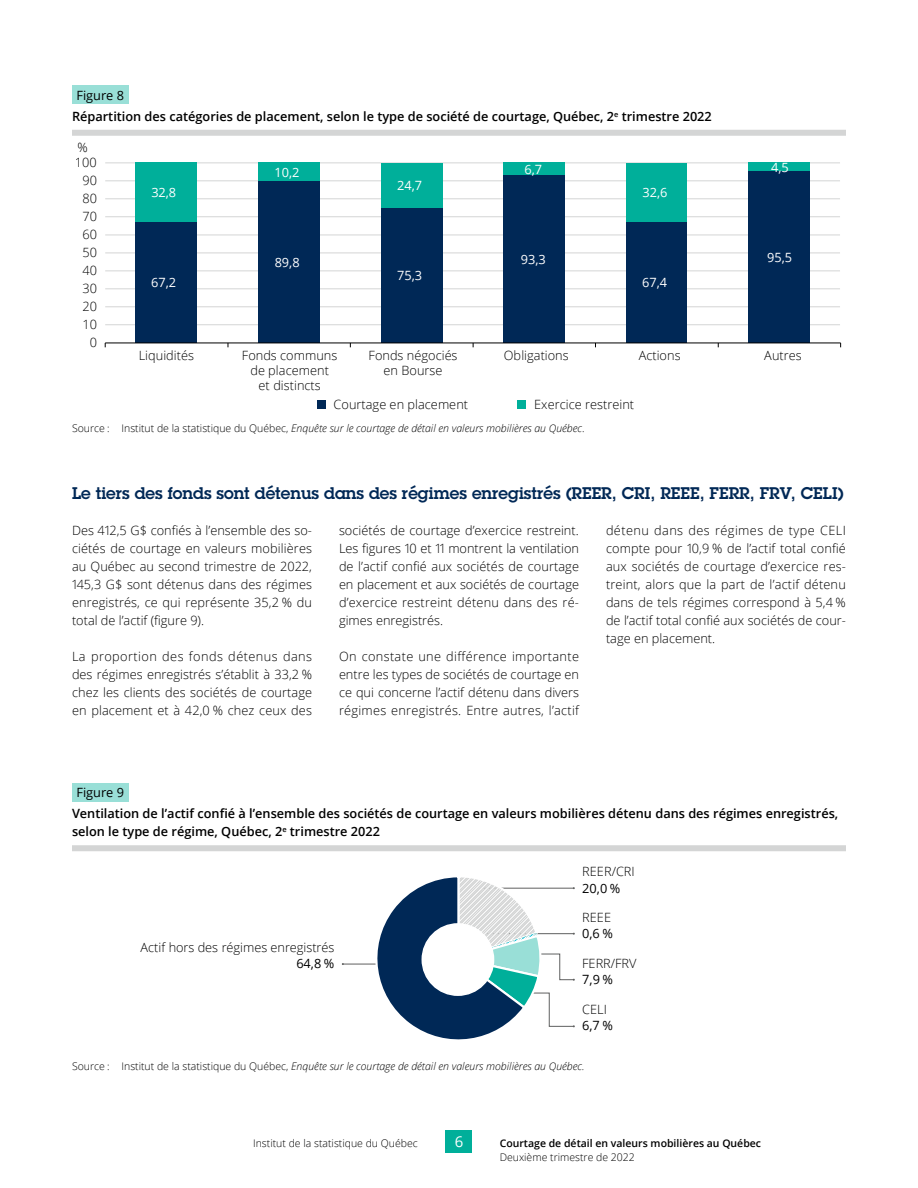
<style>
.page{position:relative;width:918px;height:1188px;background:#fff}
.page>*{position:absolute;margin:0;border:0;box-sizing:border-box;transform-origin:0 0}
.t1{font:600 16.5px "Lubalin Graph Std";color:#002856}
.t2{font:15px "Open Sans";color:#fff}
.t3{font:300 12.75px/18px "Open Sans";color:#000;text-align:justify}
.t4{font:600 12.75px/21px "Open Sans";color:#000}
.t5{font:12.75px "Open Sans";letter-spacing:-.005em;color:#fff}
.t6{font:12.75px "Open Sans";color:#000}
.t7{font:italic 300 10.5px "Open Sans";color:#000}
.t8{font:300 10.5px "Open Sans";color:#000}
.t9{font:600 10.5px "Open Sans";color:#000}
.s1{font-weight:400}
.s2{font-style:normal}
</style>
<div class="page">
<div style="left:446px;top:1130px;width:26px;height:23px;background:#00af9a"></div>
<div style="left:72px;top:86px;width:57px;height:18px;background:#99dfd7"></div>
<div style="left:72px;top:130px;width:774px;height:6px;background:#d4d5d5"></div>
<hr style="left:105px;top:324px;width:735px;height:1px;background:#d4d5d5">
<hr style="left:105px;top:307px;width:735px;height:1px;background:#d4d5d5">
<hr style="left:105px;top:289px;width:735px;height:1px;background:#d4d5d5">
<hr style="left:105px;top:271px;width:735px;height:1px;background:#d4d5d5">
<hr style="left:105px;top:253px;width:735px;height:1px;background:#d4d5d5">
<hr style="left:105px;top:235px;width:735px;height:1px;background:#d4d5d5">
<hr style="left:105px;top:216px;width:735px;height:1px;background:#d4d5d5">
<hr style="left:105px;top:199px;width:735px;height:1px;background:#d4d5d5">
<hr style="left:105px;top:181px;width:735px;height:1px;background:#d4d5d5">
<hr style="left:105px;top:163px;width:735px;height:1px;background:#d4d5d5">
<div style="left:136px;top:222px;width:61px;height:121px;background:#002856"></div>
<div style="left:258px;top:181px;width:62px;height:162px;background:#002856"></div>
<div style="left:381px;top:207px;width:61px;height:136px;background:#002856"></div>
<div style="left:504px;top:175px;width:61px;height:168px;background:#002856"></div>
<div style="left:626px;top:221px;width:61px;height:122px;background:#002856"></div>
<div style="left:749px;top:171px;width:61px;height:172px;background:#002856"></div>
<div style="left:136px;top:163px;width:61px;height:59px;background:#00af9a"></div>
<div style="left:258px;top:163px;width:62px;height:18px;background:#00af9a"></div>
<div style="left:381px;top:163px;width:61px;height:44px;background:#00af9a"></div>
<div style="left:504px;top:163px;width:61px;height:12px;background:#00af9a"></div>
<div style="left:626px;top:163px;width:61px;height:58px;background:#00af9a"></div>
<div style="left:749px;top:163px;width:61px;height:8px;background:#00af9a"></div>
<hr style="left:105px;top:343px;width:736px;height:1px;background:#000">
<div style="left:517px;top:400px;width:9px;height:9px;background:#00af9a"></div>
<div style="left:317px;top:400px;width:9px;height:9px;background:#002856"></div>
<div style="left:72px;top:783px;width:57px;height:19px;background:#99dfd7"></div>
<div style="left:72px;top:845px;width:774px;height:6px;background:#d4d5d5"></div>
<hr style="left:343px;top:964px;width:41px;height:1px;background:#5f6060">
<svg style="left:366px;top:877px;width:209px;height:163px"></svg>
<div style="left:422px;top:924px;width:72px;height:71px;background:#fff;border-radius:50%"></div>
<div style="left:422px;top:923px;width:72px;height:73px;border:2px solid #fff;border-radius:50%"></div>
<p class="t4" style="left:72px;top:84px;width:641px;text-indent:4px"><span class="s1">Figure 8<br></span>Répartition des catégories de placement, selon le type de société de courtage, Québec, 2<sup>e</sup> trimestre 2022</p>
<p class="t3" style="left:77px;top:138px;width:12px">%</p>
<p class="t3" style="left:75px;top:153px;width:23px">100</p>
<p class="t3" style="left:82px;top:171px;width:16px">90</p>
<p class="t3" style="left:82px;top:189px;width:16px">80</p>
<p class="t3" style="left:82px;top:207px;width:16px">70</p>
<p class="t3" style="left:82px;top:225px;width:16px">60</p>
<p class="t3" style="left:82px;top:243px;width:16px">50</p>
<p class="t3" style="left:82px;top:261px;width:16px">40</p>
<p class="t3" style="left:82px;top:279px;width:16px">30</p>
<p class="t3" style="left:82px;top:297px;width:16px">20</p>
<p class="t3" style="left:82px;top:315px;width:16px">10</p>
<p class="t3" style="left:90px;top:333px;width:9px">0</p>
<p class="t5" style="left:151px;top:184px;width:26px">32,8</p>
<p class="t5" style="left:151px;top:274px;width:26px">67,2</p>
<p class="t5" style="left:275px;top:164px;width:26px">10,2</p>
<p class="t5" style="left:275px;top:254px;width:26px">89,8</p>
<p class="t5" style="left:397px;top:177px;width:26px">24,7</p>
<p class="t5" style="left:397px;top:267px;width:26px">75,3</p>
<p class="t5" style="left:524px;top:161px;width:19px">6,7</p>
<p class="t5" style="left:521px;top:251px;width:26px">93,3</p>
<p class="t5" style="left:643px;top:184px;width:26px">32,6</p>
<p class="t5" style="left:642px;top:274px;width:26px">67,4</p>
<p class="t5" style="left:771px;top:159px;width:19px">4,5</p>
<p class="t5" style="left:767px;top:249px;width:26px">95,5</p>
<p class="t3" style="left:139px;top:346px;width:57px">Liquidités</p>
<p class="t3" style="left:242px;top:347px;width:97px;line-height:15px;text-align:center">Fonds communs de placement<br>et distincts</p>
<p class="t3" style="left:369px;top:347px;width:91px;line-height:15px;text-align:center">Fonds négociés en Bourse</p>
<p class="t3" style="left:504px;top:346px;width:66px">Obligations</p>
<p class="t3" style="left:639px;top:346px;width:43px">Actions</p>
<p class="t3" style="left:764px;top:346px;width:39px">Autres</p>
<p class="t3" style="left:333px;top:395px;width:136px">Courtage en placement</p>
<p class="t3" style="left:534px;top:395px;width:101px">Exercice restreint</p>
<p class="t7" style="left:72px;top:421px;width:514px"><span class="s2">Source : Institut de la statistique du Québec,</span> Enquête sur le courtage de détail en valeurs mobilières au Québec<span class="s2">.</span></p>
<p class="t1" style="left:72px;top:482px;width:773px">Le tiers des fonds sont détenus dans des régimes enregistrés (REER, CRI, REEE, FERR, FRV, CELI)</p>
<p class="t3" style="left:72px;top:521px;width:242px">Des 412,5 G$ confiés à l’ensemble des so&shy;ciétés de courtage en valeurs mobilières au Québec au second trimestre de 2022, 145,3 G$ sont détenus dans des régimes enregistrés, ce qui représente 35,2 % du total de l’actif (figure 9).</p>
<p class="t3" style="left:72px;top:647px;width:242px">La proportion des fonds détenus dans des régimes enregistrés s’établit à 33,2 % chez les clients des sociétés de courtage en placement et à 42,0 % chez ceux des</p>
<p class="t3" style="left:339px;top:521px;width:242px">sociétés de courtage d’exercice restreint.<br>Les figures 10 et 11 montrent la ventilation de l’actif confié aux sociétés de courtage en placement et aux sociétés de courtage d’exercice restreint détenu dans des ré&shy;gimes enregistrés.</p>
<p class="t3" style="left:339px;top:647px;width:242px">On constate une différence importante entre les types de sociétés de courtage en ce qui concerne l’actif détenu dans divers régimes enregistrés. Entre autres, l’actif</p>
<p class="t3" style="left:606px;top:521px;width:242px">détenu dans des régimes de type CELI compte pour 10,9 % de l’actif total confié aux sociétés de courtage d’exercice res&shy;treint, alors que la part de l’actif détenu dans de tels régimes correspond à 5,4 % de l’actif total confié aux sociétés de cour&shy;tage en placement.</p>
<p class="t6" style="left:76px;top:784px;width:49px">Figure 9</p>
<p class="t4" style="left:72px;top:804px;width:768px;line-height:18px">Ventilation de l’actif confié à l’ensemble des sociétés de courtage en valeurs mobilières détenu dans des régimes enregistrés, selon le type de régime, Québec, 2<sup>e</sup> trimestre 2022</p>
<p class="t3" style="left:140px;top:938px;width:195px">Actif hors des régimes enregistrés</p>
<p class="t6" style="left:296px;top:955px;width:39px">64,8 %</p>
<p class="t3" style="left:582px;top:862px;width:54px">REER/CRI</p>
<p class="t6" style="left:582px;top:879px;width:40px">20,0 %</p>
<p class="t3" style="left:582px;top:908px;width:30px">REEE</p>
<p class="t6" style="left:582px;top:925px;width:32px">0,6 %</p>
<p class="t3" style="left:582px;top:954px;width:56px">FERR/FRV</p>
<p class="t6" style="left:582px;top:971px;width:32px">7,9 %</p>
<p class="t3" style="left:582px;top:1000px;width:26px">CELI</p>
<p class="t6" style="left:582px;top:1017px;width:32px">6,7 %</p>
<p class="t7" style="left:72px;top:1059px;width:514px"><span class="s2">Source : Institut de la statistique du Québec,</span> Enquête sur le courtage de détail en valeurs mobilières au Québec.</p>
<p class="t8" style="left:253px;top:1136px;width:166px">Institut de la statistique du Québec</p>
<p class="t2" style="left:455px;top:1131px;width:10px">6</p>
<p class="t9" style="left:500px;top:1136px;width:263px">Courtage de détail en valeurs mobilières au Québec</p>
<p class="t8" style="left:500px;top:1150px;width:137px">Deuxième trimestre de 2022</p>
</div>
